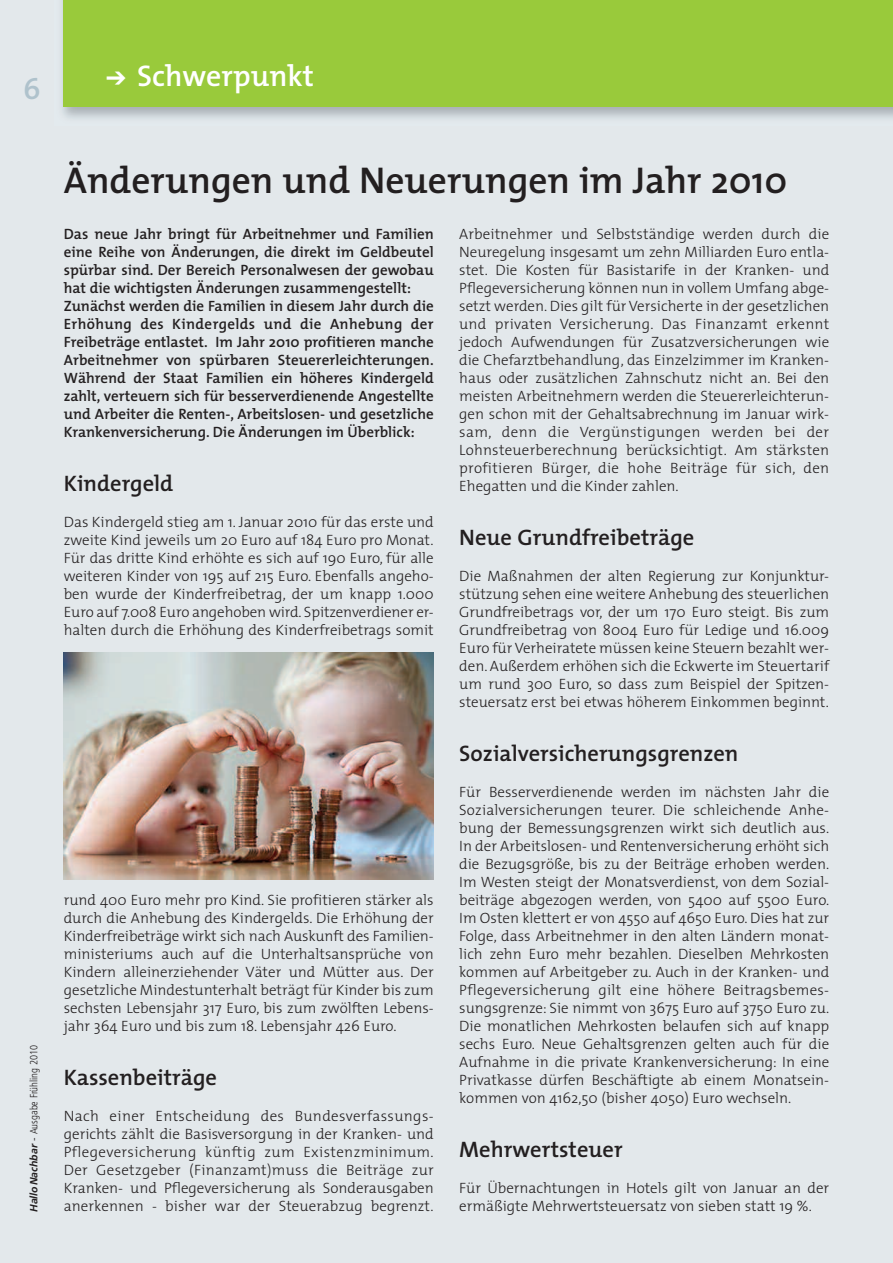
<style>
.page{position:relative;width:893px;height:1263px;background:#e3e8eb}
.page>*{position:absolute;margin:0;border:0;box-sizing:border-box;transform-origin:0 0}
.t1{font:600 37.5px "T Mix";color:#231f20}
.t2{font:600 30px "T Mix";color:#fff}
.t3{font:600 30px "T Mix";color:#afc2cc}
.t4{font:600 22.5px "T Mix";color:#231f20}
.t5{font:300 15px/18px "T Mix";color:#231f20;text-align:justify}
.t6{font:600 15px/18px "T Mix";color:#231f20}
.t7{font:300 condensed 10.5px "Frutiger LT Std";color:#231f20}
.s1{font-weight:700;font-style:italic;font-stretch:normal}
.s2{font-stretch:normal}
</style>
<div class="page">
<img style="left:62px;top:0;width:831px;height:119px">
<div style="left:64px;top:0;width:829px;height:106px;background:#99ca3b"></div>
<img style="left:64px;top:652px;width:370px;height:228px">
<h2 class="t3" style="left:23px;top:79px;width:19px">6</h2>
<h2 class="t2" style="left:137px;top:66px;width:178px">Schwerpunkt</h2>
<p class="t7" style="left:30px;top:1212px;width:169px;rotate:-90deg"><span class="s1">HalloNachbar</span> <span class="s2">-</span> Ausgabe Frühling 2010</p>
<h1 class="t1" style="left:64px;top:167px;width:725px">Änderungen und Neuerungen im Jahr 2010</h1>
<p class="t5" style="left:459px;top:226px;width:371px">Arbeitnehmer und Selbstständige werden durch die Neuregelung insgesamt um zehn Milliarden Euro entla&shy;stet. Die Kosten für Basistarife in der Kranken- und Pflegeversicherung können nun in vollem Umfang abge&shy;setzt werden. Dies gilt für Versicherte in der gesetzlichen und privaten Versicherung. Das Finanzamt erkennt jedoch Aufwendungen für Zusatzversicherungen wie die Chefarztbehandlung, das Einzelzimmer im Kranken&shy;haus oder zusätzlichen Zahnschutz nicht an. Bei den meisten Arbeitnehmern werden die Steuererleichterun&shy;gen schon mit der Gehaltsabrechnung im Januar wirk&shy;sam, denn die Vergünstigungen werden bei der Lohnsteuerberechnung berücksichtigt. Am stärksten profitieren Bürger, die hohe Beiträge für sich, den Ehegatten und die Kinder zahlen.</p>
<h3 class="t4" style="left:459px;top:529px;width:237px">Neue Grundfreibeträge</h3>
<p class="t5" style="left:459px;top:568px;width:371px">Die Maßnahmen der alten Regierung zur Konjunktur&shy;stützung sehen eine weitere Anhebung des steuerlichen Grundfreibetrags vor, der um 170 Euro steigt. Bis zum Grundfreibetrag von 8004 Euro für Ledige und 16.009<br>Euro für Verheiratete müssen keine Steuern bezahlt wer&shy;den. Außerdem erhöhen sich die Eckwerte im Steuertarif um rund 300 Euro, so dass zum Beispiel der Spitzen&shy;steuersatz erst bei etwas höherem Einkommen beginnt.</p>
<h3 class="t4" style="left:459px;top:745px;width:281px">Sozialversicherungsgrenzen</h3>
<p class="t5" style="left:459px;top:784px;width:371px">Für Besserverdienende werden im nächsten Jahr die Sozialversicherungen teurer. Die schleichende Anhe&shy;bung der Bemessungsgrenzen wirkt sich deutlich aus.<br>In der Arbeitslosen- und Rentenversicherung erhöht sich die Bezugsgröße, bis zu der Beiträge erhoben werden.<br>Im Westen steigt der Monatsverdienst, von dem Sozial&shy;beiträge abgezogen werden, von 5400 auf 5500 Euro.<br>Im Osten klettert er von 4550 auf 4650 Euro. Dies hat zur Folge, dass Arbeitnehmer in den alten Ländern monat&shy;lich zehn Euro mehr bezahlen. Dieselben Mehrkosten kommen auf Arbeitgeber zu. Auch in der Kranken- und Pflegeversicherung gilt eine höhere Beitragsbemes&shy;sungsgrenze: Sie nimmt von 3675 Euro auf 3750 Euro zu.<br>Die monatlichen Mehrkosten belaufen sich auf knapp sechs Euro. Neue Gehaltsgrenzen gelten auch für die Aufnahme in die private Krankenversicherung: In eine Privatkasse dürfen Beschäftigte ab einem Monatsein&shy;kommen von 4162,50 (bisher 4050) Euro wechseln.</p>
<h3 class="t4" style="left:459px;top:1141px;width:165px">Mehrwertsteuer</h3>
<p class="t5" style="left:459px;top:1180px;width:371px">Für Übernachtungen in Hotels gilt von Januar an der ermäßigte Mehrwertsteuersatz von sieben statt 19 %.</p>
<p class="t6" style="left:64px;top:226px;width:371px">Das neue Jahr bringt für Arbeitnehmer und Familien eine Reihe von Änderungen, die direkt im Geldbeutel spürbar sind. Der Bereich Personalwesen der gewobau hat die wichtigsten Änderungen zusammengestellt:<br>Zunächst werden die Familien in diesem Jahr durch die Erhöhung des Kindergelds und die Anhebung der Freibeträge entlastet. Im Jahr 2010 profitieren manche Arbeitnehmer von spürbaren Steuererleichterungen.<br>Während der Staat Familien ein höheres Kindergeld zahlt, verteuern sich für besserverdienende Angestellte und Arbeiter die Renten-, Arbeitslosen- und gesetzliche Krankenversicherung. Die Änderungen im Überblick:</p>
<h3 class="t4" style="left:64px;top:475px;width:111px">Kindergeld</h3>
<p class="t5" style="left:64px;top:515px;width:371px">Das Kindergeld stieg am 1. Januar 2010 für das erste und zweite Kind jeweils um 20 Euro auf 184 Euro pro Monat.<br>Für das dritte Kind erhöhte es sich auf 190 Euro, für alle weiteren Kinder von 195 auf 215 Euro. Ebenfalls angeho&shy;ben wurde der Kinderfreibetrag, der um knapp 1.000<br>Euro auf 7.008 Euro angehoben wird. Spitzenverdiener er&shy;halten durch die Erhöhung des Kinderfreibetrags somit</p>
<p class="t5" style="left:64px;top:892px;width:371px">rund 400 Euro mehr pro Kind. Sie profitieren stärker als durch die Anhebung des Kindergelds. Die Erhöhung der Kinderfreibeträge wirkt sich nach Auskunft des Familien&shy;ministeriums auch auf die Unterhaltsansprüche von Kindern alleinerziehender Väter und Mütter aus. Der gesetzliche Mindestunterhalt beträgt für Kinder bis zum sechsten Lebensjahr 317 Euro, bis zum zwölften Lebens&shy;jahr 364 Euro und bis zum 18. Lebensjahr 426 Euro.</p>
<h3 class="t4" style="left:64px;top:1069px;width:155px">Kassenbeiträge</h3>
<p class="t5" style="left:64px;top:1108px;width:371px">Nach einer Entscheidung des Bundesverfassungs&shy;gerichts zählt die Basisversorgung in der Kranken- und Pflegeversicherung künftig zum Existenzminimum.<br>Der Gesetzgeber (Finanzamt)muss die Beiträge zur Kranken- und Pflegeversicherung als Sonderausgaben</p>
<p class="t5" style="left:64px;top:1198px;width:371px">anerkennen - bisher war der Steuerabzug begrenzt.</p>
</div>
